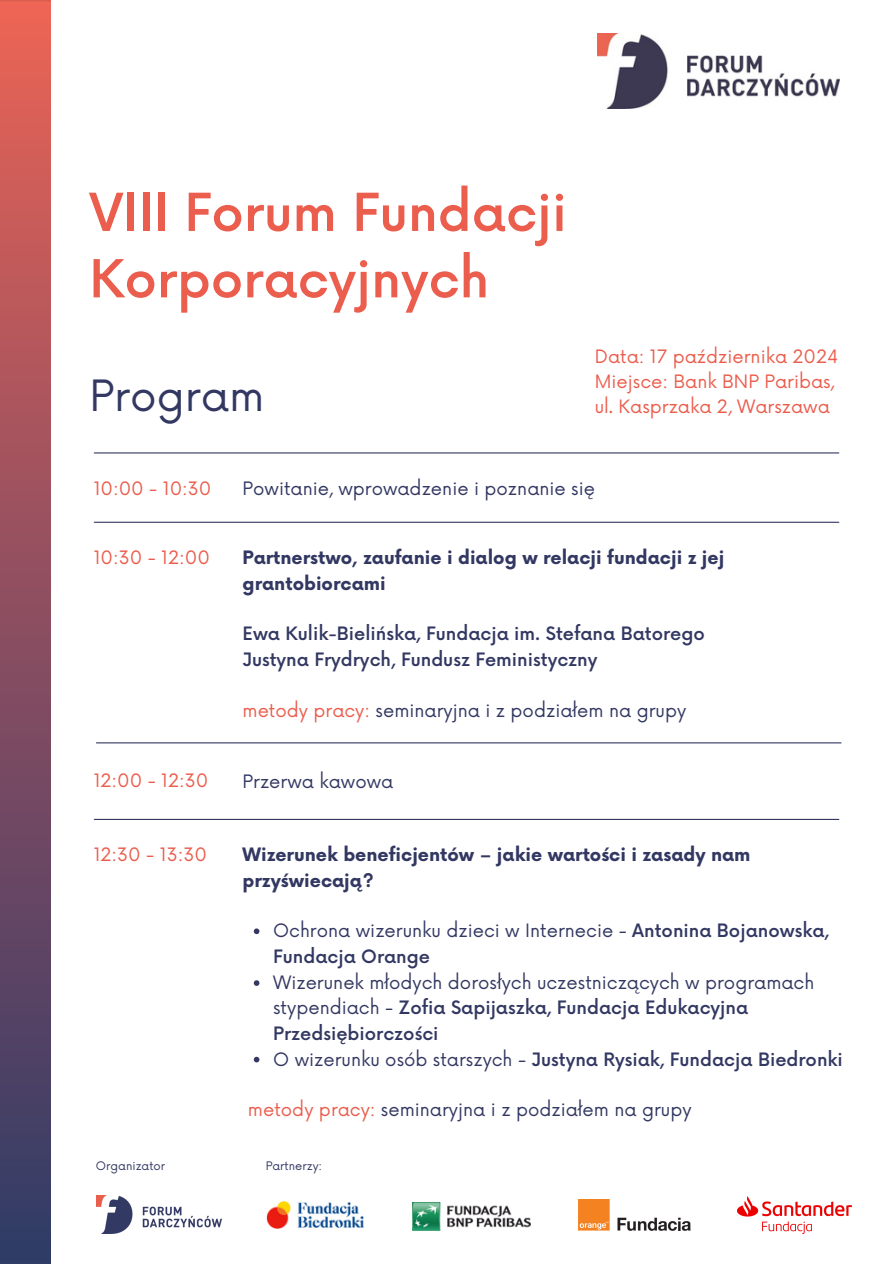
<style>
.page{position:relative;width:894px;height:1264px;background:#fff}
.page>*{position:absolute;margin:0;border:0;box-sizing:border-box;transform-origin:0 0}
.t1{font:500 51px/66.3px "Now";color:#eb5d4d}
.t2{font:42px "Now";color:#323862}
.t3{font:18px/25.3px "Now";color:#323862}
.t4{font:500 18px/25.8px "Now";color:#323862}
.t5{font:700 18px/25.8px "Now";color:#323862}
.t6{font:18px/24.8px "Now";color:#eb5d4d}
.t7{font:11.55px "Now";color:#323862}
.s1{color:#eb5d4d}
.s2{font-weight:500}
.s3{font-weight:400}
</style>
<div class="page">
<img style="left:0;top:0;width:51px;height:1263px">
<hr style="left:94px;top:452px;width:744px;height:1px;background:#323862">
<hr style="left:94px;top:521px;width:744px;height:2px;background:#323862">
<hr style="left:96px;top:742px;width:744px;height:1px;background:#323862">
<img style="left:597px;top:34px;width:242px;height:74px">
<hr style="left:94px;top:818px;width:744px;height:2px;background:#323862">
<svg style="left:254px;top:928px;width:5px;height:6px"></svg>
<svg style="left:254px;top:980px;width:5px;height:5px"></svg>
<svg style="left:254px;top:1056px;width:5px;height:6px"></svg>
<img style="left:266px;top:1201px;width:98px;height:28px">
<img style="left:412px;top:1202px;width:118px;height:28px">
<img style="left:578px;top:1199px;width:113px;height:31px">
<img style="left:97px;top:1195px;width:125px;height:38px">
<img style="left:737px;top:1196px;width:114px;height:37px">
<h4 class="t1" style="left:89px;top:182px;width:479px">VIII Forum Fundacji<br>Korporacyjnych</h4>
<h4 class="t2" style="left:89px;top:372px;width:176px">Program</h4>
<p class="t6" style="left:594px;top:345px;width:245px">Data: 17 października 2024<br>Miejsce: Bank BNP Paribas, ul. Kasprzaka 2, Warszawa</p>
<h4 class="t6" style="left:94px;top:477px;width:119px">10:00 - 10:30</h4>
<h3 class="t3" style="left:242px;top:476px;width:354px">Powitanie, wprowadzenie i poznanie się</h3>
<h3 class="t6" style="left:94px;top:546px;width:118px">10:30 - 12:00</h3>
<h1 class="t5" style="left:242px;top:545px;width:483px">Partnerstwo, zaufanie i dialog w relacji fundacji z jej grantobiorcami</h1>
<h2 class="t4" style="left:242px;top:622px;width:463px">Ewa Kulik-Bielińska, Fundacja im. Stefana Batorego<br>Justyna Frydrych, Fundusz Feministyczny</h2>
<h4 class="t3" style="left:242px;top:698px;width:445px"><span class="s1">metody pracy:</span> seminaryjna i z podziałem na grupy</h4>
<h4 class="t6" style="left:94px;top:768px;width:116px">12:00 - 12:30</h4>
<h4 class="t3" style="left:242px;top:769px;width:152px">Przerwa kawowa</h4>
<h4 class="t6" style="left:94px;top:843px;width:115px">12:30 - 13:30</h4>
<h4 class="t5" style="left:242px;top:842px;width:509px">Wizerunek beneficjentów – jakie wartości i zasady nam przyświecają?</h4>
<h3 class="t3" style="left:273px;top:919px;width:557px;line-height:25.8px">Ochrona wizerunku dzieci w Internecie - <span class="s2">Antonina Bojanowska,<br>Fundacja Orange</span></h3>
<p class="t3" style="left:273px;top:971px;width:542px">Wizerunek młodych dorosłych uczestniczących w programach stypendiach - <span class="s2">Zofia Sapijaszka, Fundacja Edukacyjna<br>Przedsiębiorczości</span></p>
<p class="t4" style="left:273px;top:1047px;width:571px"><span class="s3">O wizerunku osób starszych -</span> Justyna Rysiak, Fundacja Biedronki</p>
<p class="t3" style="left:248px;top:1098px;width:445px"><span class="s1">metody pracy:</span> seminaryjna i z podziałem na grupy</p>
<p class="t7" style="left:96px;top:1159px;width:71px">Organizator</p>
<p class="t7" style="left:265px;top:1159px;width:58px">Partnerzy:</p>
</div>
